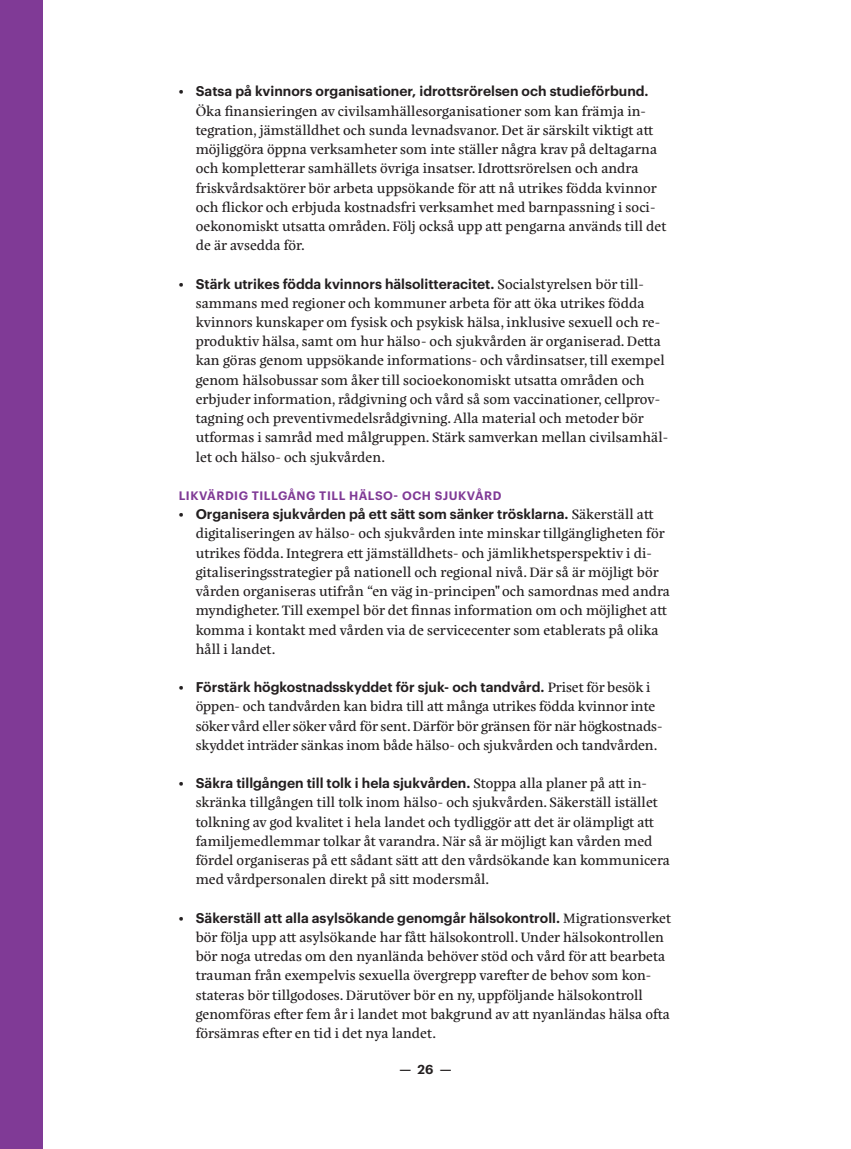
<style>
.page{position:relative;width:851px;height:1149px;background:#fff}
.page>*{position:absolute;margin:0;border:0;box-sizing:border-box;transform-origin:0 0}
.bröd{font:13.8px/19.2px "Eskorte Latin";color:#231f20}
.t1{font:600 12.75px "Graphik";color:#231f20}
.bröd-2{font:600 12px "Graphik";letter-spacing:.045em;color:#803a96}
.s1{font-family:"Graphik";font-weight:600}
</style>
<div class="page">
<div style="left:0;top:0;width:43px;height:1148px;background:#803a96"></div>
<p class="bröd" style="left:196px;top:82px;width:472px;text-indent:-17px"><span class="s1">• Satsa på kvinnors organisationer, idrottsrörelsen och studieförbund.<br></span>Öka finansieringen av civilsamhällesorganisationer som kan främja in&shy;tegration, jämställdhet och sunda levnadsvanor. Det är särskilt viktigt att möjliggöra öppna verksamheter som inte ställer några krav på deltagarna och kompletterar samhällets övriga insatser. Idrottsrörelsen och andra friskvårdsaktörer bör arbeta uppsökande för att nå utrikes födda kvinnor och flickor och erbjuda kostnadsfri verksamhet med barnpassning i soci&shy;oekonomiskt utsatta områden. Följ också upp att pengarna används till det de är avsedda för.</p>
<p class="bröd" style="left:196px;top:274px;width:474px;text-indent:-17px"><span class="s1">• Stärk utrikes födda kvinnors hälsolitteracitet.</span> Socialstyrelsen bör till&shy;sammans med regioner och kommuner arbeta för att öka utrikes födda kvinnors kunskaper om fysisk och psykisk hälsa, inklusive sexuell och re&shy;produktiv hälsa, samt om hur hälso- och sjukvården är organiserad. Detta kan göras genom uppsökande informations- och vårdinsatser, till exempel genom hälsobussar som åker till socioekonomiskt utsatta områden och erbjuder information, rådgivning och vård så som vaccinationer, cellprov&shy;tagning och preventivmedelsrådgivning. Alla material och metoder bör utformas i samråd med målgruppen. Stärk samverkan mellan civilsamhäl&shy;let och hälso- och sjukvården.</p>
<p class="bröd-2" style="left:179px;top:486px;width:324px">LIKVÄRDIG TILLGÅNG TILL HÄLSO- OCH SJUKVÅRD</p>
<p class="bröd" style="left:196px;top:504px;width:476px;text-indent:-17px"><span class="s1">• Organisera sjukvården på ett sätt som sänker trösklarna.</span> Säkerställ att digitaliseringen av hälso- och sjukvården inte minskar tillgängligheten för utrikes födda. Integrera ett jämställdhets- och jämlikhetsperspektiv i di&shy;gitaliseringsstrategier på nationell och regional nivå. Där så är möjligt bör vården organiseras utifrån “en väg in-principen" och samordnas med andra myndigheter. Till exempel bör det finnas information om och möjlighet att komma i kontakt med vården via de servicecenter som etablerats på olika håll i landet.</p>
<p class="bröd" style="left:196px;top:677px;width:468px;text-indent:-17px"><span class="s1">• Förstärk högkostnadsskyddet för sjuk- och tandvård.</span> Priset för besök i öppen- och tandvården kan bidra till att många utrikes födda kvinnor inte söker vård eller söker vård för sent. Därför bör gränsen för när högkostnads&shy;skyddet inträder sänkas inom både hälso- och sjukvården och tandvården.</p>
<p class="bröd" style="left:196px;top:773px;width:476px;text-indent:-17px"><span class="s1">• Säkra tillgången till tolk i hela sjukvården.</span> Stoppa alla planer på att in&shy;skränka tillgången till tolk inom hälso- och sjukvården. Säkerställ istället tolkning av god kvalitet i hela landet och tydliggör att det är olämpligt att familjemedlemmar tolkar åt varandra. När så är möjligt kan vården med fördel organiseras på ett sådant sätt att den vårdsökande kan kommunicera med vårdpersonalen direkt på sitt modersmål.</p>
<p class="bröd" style="left:196px;top:908px;width:477px;text-indent:-17px"><span class="s1">• Säkerställ att alla asylsökande genomgår hälsokontroll.</span> Migrationsverket bör följa upp att asylsökande har fått hälsokontroll. Under hälsokontrollen bör noga utredas om den nyanlända behöver stöd och vård för att bearbeta trauman från exempelvis sexuella övergrepp varefter de behov som kon&shy;stateras bör tillgodoses. Därutöver bör en ny, uppföljande hälsokontroll genomföras efter fem år i landet mot bakgrund av att nyanländas hälsa ofta försämras efter en tid i det nya landet.</p>
<p class="t1" style="left:399px;top:1059px;width:54px">—26—</p>
</div>
